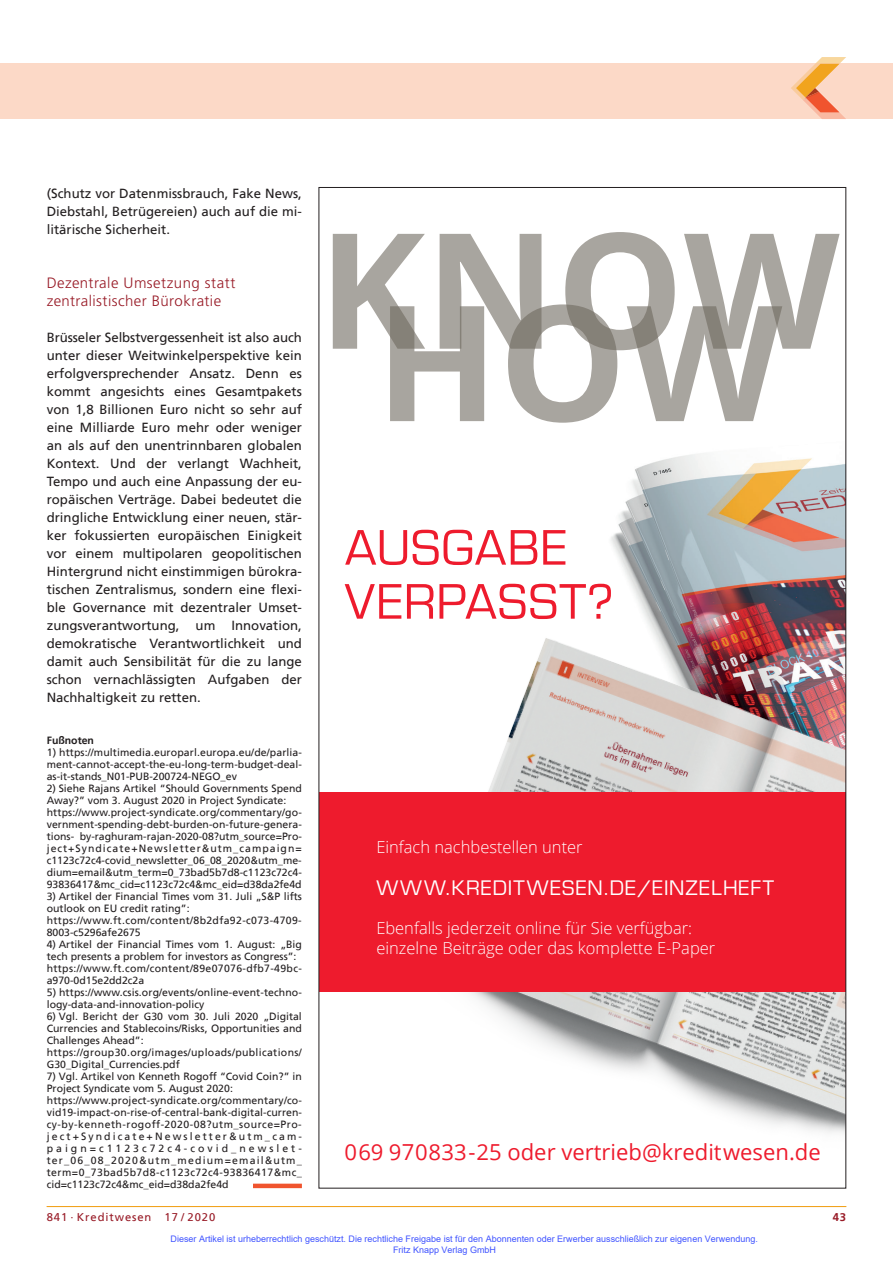
<style>
.page{position:relative;width:893px;height:1263px;background:#fff}
.page>*{position:absolute;margin:0;border:0;box-sizing:border-box;transform-origin:0 0}
.t1{font:700 160.95px "Open Sans";color:#6f695f}
.t2{font:51.9px/54px "Eurostile";letter-spacing:.01em;color:#ee1b2d}
.t3{font:22.05px "Open Sans";color:#ee1b2d}
.t4{font:19.5px "Eurostile";letter-spacing:.055em;color:#fff}
.t5{font:300 16.5px/19.8px "Open Sans";color:#fff}
.t6{font:300 15px/18px "Frutiger";letter-spacing:.025em;color:#981a26}
.t7{font:13.2px/18px "Frutiger";color:#231f20;text-align:justify}
.t8{font:11.25px "Frutiger";letter-spacing:.08em;color:#981a26}
.t9{font:700 11.25px "Frutiger";color:#981a26}
.t10{font:10.5px/12px "Frutiger";color:#231f20}
.t11{font:700 10.5px "Frutiger";color:#231f20}
.t12{font:9px/10.8px "Arial";color:#4054ff}
</style>
<div class="page">
<hr style="left:47px;top:1206px;width:799px;height:1px;background:#f1a31e">
<div style="left:0;top:64px;width:893px;height:55px;background:#fcd9c7"></div>
<svg style="left:791px;top:57px;width:55px;height:62px"></svg>
<div style="left:253px;top:1183px;width:49px;height:5px;background:#f0542e"></div>
<img style="left:631px;top:453px;width:213px;height:42px">
<img style="left:321px;top:495px;width:523px;height:638px">
<div style="left:319px;top:792px;width:527px;height:199px;background:#ee1b2d"></div>
<p class="t7" style="left:47px;top:185px;width:257px">(Schutz vor Datenmissbrauch, Fake News, Diebstahl, Betrügereien) auch auf die mi&shy;litärische Sicherheit.</p>
<h3 class="t6" style="left:47px;top:274px;width:190px">Dezentrale Umsetzung statt zentralistischer Bürokratie</h3>
<p class="t7" style="left:47px;top:329px;width:257px">Brüsseler Selbstvergessenheit ist also auch unter dieser Weitwinkelperspektive kein erfolgversprechender Ansatz. Denn es kommt angesichts eines Gesamtpakets von 1,8 Billionen Euro nicht so sehr auf eine Milliarde Euro mehr oder weniger an als auf den unentrinnbaren globalen Kontext. Und der verlangt Wachheit, Tempo und auch eine Anpassung der eu&shy;ropäischen Verträge. Dabei bedeutet die dringliche Entwicklung einer neuen, stär&shy;ker fokussierten europäischen Einigkeit vor einem multipolaren geopolitischen Hintergrund nicht einstimmigen bürokra&shy;tischen Zentralismus, sondern eine flexi&shy;ble Governance mit dezentraler Umset&shy;zungsverantwortung, um Innovation, demokratische Verantwortlichkeit und damit auch Sensibilität für die zu lange schon vernachlässigten Aufgaben der Nachhaltigkeit zu retten.</p>
<p class="t11" style="left:47px;top:736px;width:49px">Fußnoten</p>
<p class="t10" style="left:47px;top:747px;width:257px;text-align:justify">1) https://multimedia.europarl.europa.eu/de/parlia&shy;ment-cannot-accept-the-eu-long-term-budget-deal&shy;as-it-stands_N01-PUB-200724-NEGO_ev</p>
<p class="t10" style="left:47px;top:783px;width:257px">2) Siehe Rajans Artikel “Should Governments Spend Away?” vom 3. August 2020 in Project Syndicate: https://www.project-syndicate.org/commentary/go&shy;vernment-spending-debt-burden-on-future-genera&shy;tions- by-raghuram-rajan-2020-08?utm_source=Pro&shy;ject+Syndicate+Newsletter&amp;utm_campaign= c1123c72c4-covid_newsletter_06_08_2020&amp;utm_me&shy;dium=email&amp;utm_term=0_73bad5b7d8-c1123c72c4- 93836417&amp;mc_cid=c1123c72c4&amp;mc_eid=d38da2fe4d</p>
<p class="t10" style="left:47px;top:891px;width:257px">3) Artikel der Financial Times vom 31. Juli „S&amp;P lifts outlook on EU credit rating”: https://www.ft.com/content/8b2dfa92-c073-4709- 8003-c5296afe2675</p>
<p class="t10" style="left:47px;top:939px;width:257px">4) Artikel der Financial Times vom 1. August: „Big tech presents a problem for investors as Congress”: https://www.ft.com/content/89e07076-dfb7-49bc&shy;a970-0d15e2dd2c2a</p>
<p class="t10" style="left:47px;top:987px;width:257px">5) https://www.csis.org/events/online-event-techno&shy;logy-data-and-innovation-policy</p>
<p class="t10" style="left:47px;top:1011px;width:257px">6) Vgl. Bericht der G30 vom 30. Juli 2020 „Digital Currencies and Stablecoins/Risks, Opportunities and Challenges Ahead”: https://group30.org/images/uploads/publications/ G30_Digital_Currencies.pdf</p>
<p class="t10" style="left:47px;top:1071px;width:257px">7) Vgl. Artikel von Kenneth Rogoff “Covid Coin?” in Project Syndicate vom 5. August 2020: https://www.project-syndicate.org/commentary/co&shy;vid19-impact-on-rise-of-central-bank-digital-curren&shy;cy-by-kenneth-rogoff-2020-08?utm_source=Pro&shy;ject+Syndicate+Newsletter&amp;utm_cam&shy;paign=c1123c72c4-covid_newslet&shy;ter_06_08_2020&amp;utm_medium=email&amp;utm_ term=0_73bad5b7d8-c1123c72c4-93836417&amp;mc_ cid=c1123c72c4&amp;mc_eid=d38da2fe4d</p>
<h1 class="t1" style="left:318px;top:177px;width:523px">KNOW</h1>
<h1 class="t1" style="left:376px;top:249px;width:408px">HOW</h1>
<h2 class="t2" style="left:345px;top:518px;width:270px">AUSGABE<br>VERPASST?</h2>
<h3 class="t5" style="left:376px;top:837px;width:208px">Einfach nachbestellen unter</h3>
<h3 class="t4" style="left:376px;top:876px;width:399px">WWW.KREDITWESEN.DE/EINZELHEFT</h3>
<h3 class="t5" style="left:376px;top:918px;width:340px">Ebenfalls jederzeit online für Sie verfügbar: einzelne Beiträge oder das komplette E-Paper</h3>
<h3 class="t3" style="left:344px;top:1137px;width:478px">069 970833-25 oder vertrieb@kreditwesen.de</h3>
<p class="t8" style="left:47px;top:1211px;width:170px">841 · Kreditwesen 17 / 2020</p>
<p class="t9" style="left:833px;top:1211px;width:15px">43</p>
<p class="t12" style="left:393px;top:1233px;width:366px;text-indent:-223px">Dieser Artikel ist urheberrechtlich geschützt. Die rechtliche Freigabe ist für den Abonnenten oder Erwerber ausschließlich zur eigenen Verwendung.<br>Fritz Knapp Verlag GmbH</p>
</div>
